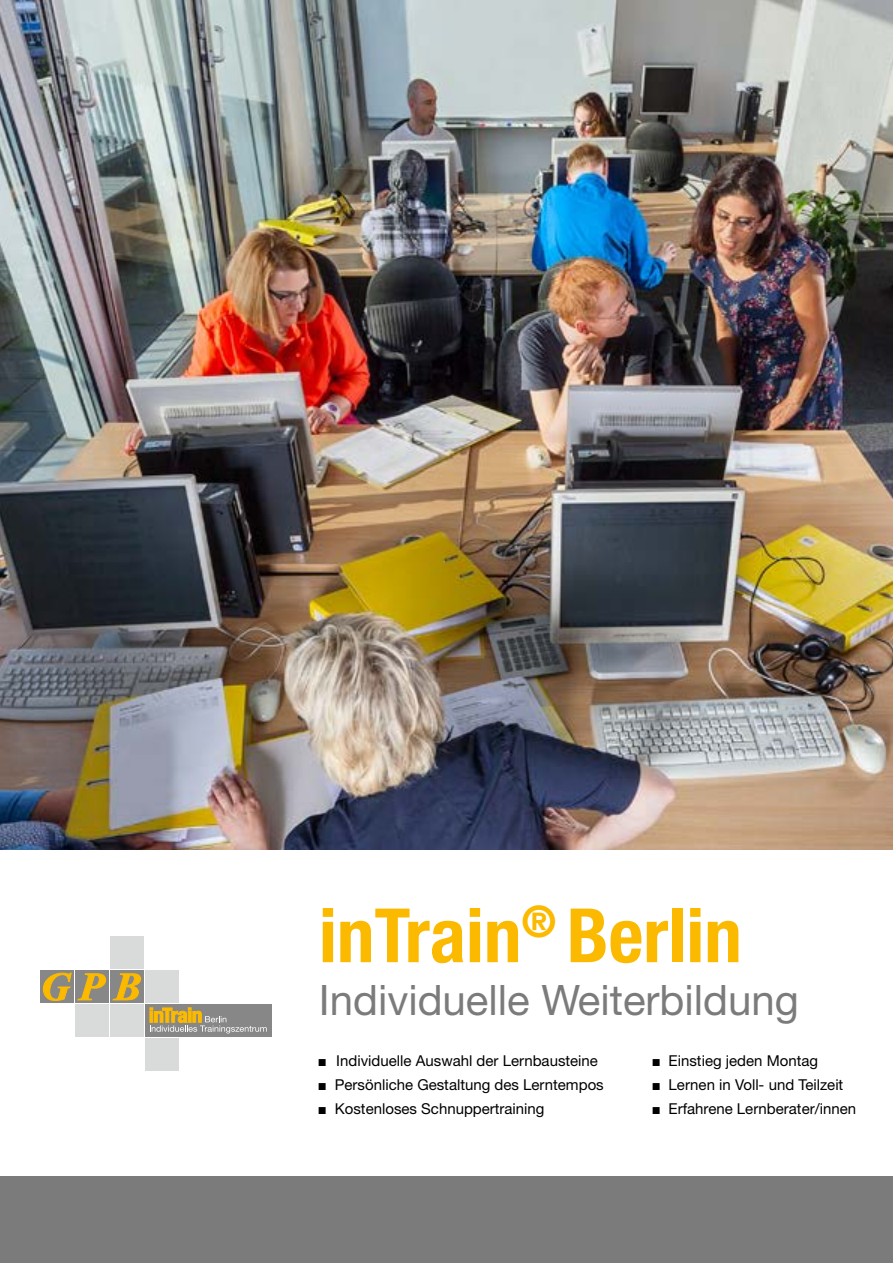
<style>
.page{position:relative;width:893px;height:1263px;background:#fff}
.page>*{position:absolute;margin:0;border:0;box-sizing:border-box;transform-origin:0 0}
.t1{font:700 condensed 75px "Helvetica Neue LT";color:#fbb900}
.t2{font:42px "Helvetica Neue LT";color:#7a7b7a}
.t3{font:15px "Helvetica Neue LT";color:#000}
.s1{font-family:"Arial Narrow"}
</style>
<div class="page">
<img style="left:0;top:0;width:893px;height:850px">
<div style="left:75px;top:1004px;width:34px;height:33px;background:#d9dada"></div>
<div style="left:111px;top:1004px;width:33px;height:33px;background:#d9dada"></div>
<div style="left:75px;top:970px;width:34px;height:33px;background:#868786"></div>
<div style="left:40px;top:970px;width:34px;height:33px;background:#868786"></div>
<div style="left:146px;top:970px;width:33px;height:33px;background:#d9dada"></div>
<svg style="left:111px;top:970px;width:33px;height:33px"></svg>
<div style="left:146px;top:1004px;width:126px;height:33px;background:#868786"></div>
<div style="left:146px;top:1038px;width:33px;height:32px;background:#d9dada"></div>
<div style="left:111px;top:937px;width:33px;height:32px;background:#d9dada"></div>
<svg style="left:43px;top:973px;width:28px;height:27px"></svg>
<svg style="left:78px;top:974px;width:28px;height:26px"></svg>
<svg style="left:113px;top:974px;width:28px;height:26px"></svg>
<svg style="left:150px;top:1008px;width:117px;height:25px"></svg>
<div style="left:0;top:1177px;width:893px;height:86px;background:#7a7b7a"></div>
<h1 class="t1" style="left:319px;top:890px;width:424px">inTrain<sup>®</sup> Berlin</h1>
<h2 class="t2" style="left:319px;top:975px;width:481px">Individuelle Weiterbildung</h2>
<p class="t3" style="left:319px;top:1051px;width:281px"><span class="s1">■</span> Individuelle Auswahl der Lernbausteine</p>
<p class="t3" style="left:319px;top:1075px;width:286px"><span class="s1">■</span> Persönliche Gestaltung des Lerntempos</p>
<p class="t3" style="left:319px;top:1099px;width:227px"><span class="s1">■</span> Kostenloses Schnuppertraining</p>
<p class="t3" style="left:653px;top:1051px;width:167px"><span class="s1">■</span> Einstieg jeden Montag</p>
<p class="t3" style="left:653px;top:1075px;width:192px"><span class="s1">■</span> Lernen in Voll- und Teilzeit</p>
<p class="t3" style="left:653px;top:1099px;width:205px"><span class="s1">■</span> Erfahrene Lernberater/innen</p>
</div>
